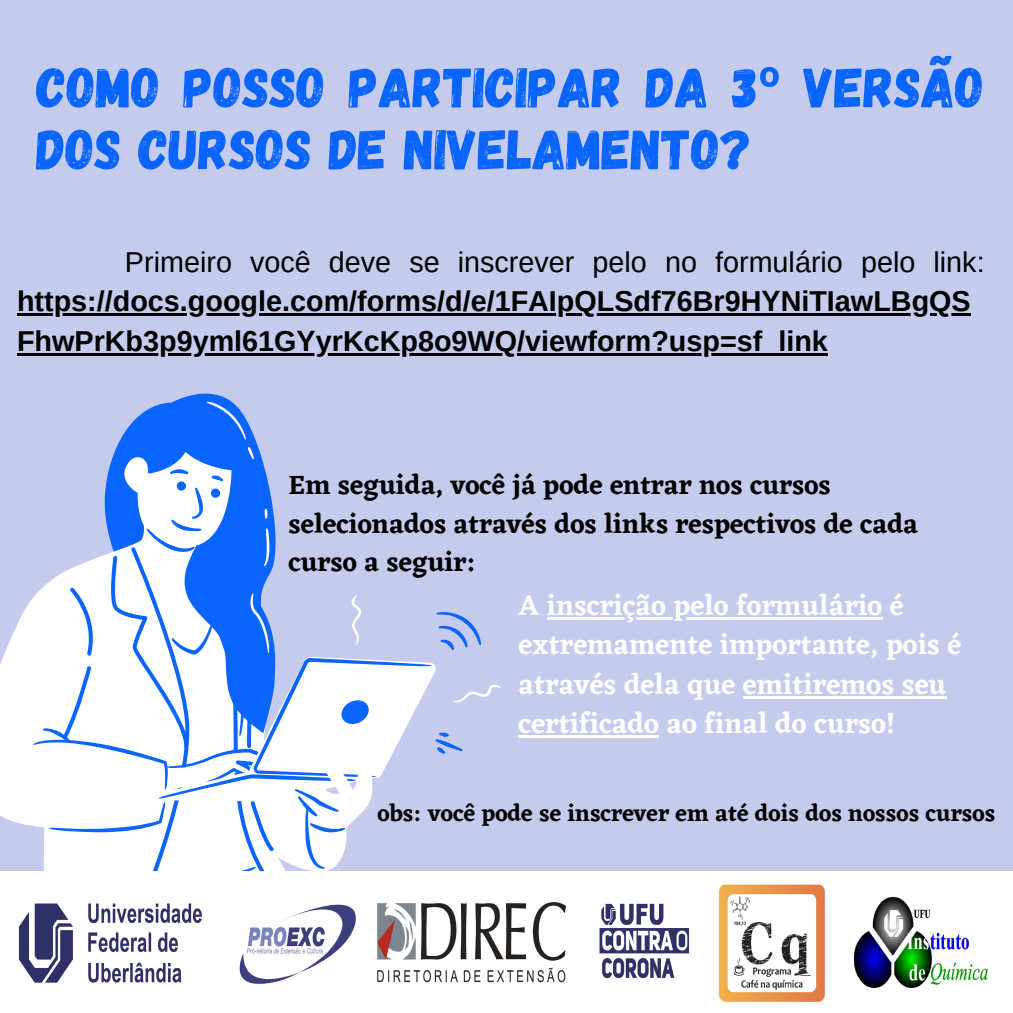
<style>
.page{position:relative;width:1013px;height:1013px;background:#fff}
.page>*{position:absolute;margin:0;border:0;box-sizing:border-box;transform-origin:0 0}
.t1{font:56.25px/61.9px "Gagalin";color:#0a65ff}
.t2{font:700 28.75px/39.4px "Arimo";color:#000}
.t3{font:600 28.75px/39.4px "Eczar";color:#fff}
.t4{font:600 27.5px/38.5px "Eczar";color:#000}
.t5{font:600 23.75px "Eczar";color:#000}
.s1{font-family:"Noto Sans";font-weight:700}
.s2{font-weight:400}
</style>
<div class="page">
<div style="left:0;top:0;width:1012px;height:1012px;background:#c4cbed"></div>
<svg style="left:3px;top:598px;width:498px;height:203px"></svg>
<svg style="left:33px;top:393px;width:399px;height:478px"></svg>
<img style="left:0;top:871px;width:1012px;height:141px">
<hr style="left:17px;top:313px;width:953px;height:3px;background:#000">
<hr style="left:17px;top:353px;width:811px;height:2px;background:#000">
<hr style="left:547px;top:617px;width:335px;height:2px;background:#fff">
<hr style="left:743px;top:695px;width:203px;height:3px;background:#fff">
<hr style="left:518px;top:735px;width:141px;height:2px;background:#fff">
<p class="t1" style="left:37px;top:54px;width:949px">COMO POSSO PARTICIPAR DA 3<span class="s1">º</span> VERSÃO<br>DOS CURSOS DE NIVELAMENTO?</p>
<p class="t2" style="left:17px;top:242px;width:969px;text-indent:108px"><span class="s2">Primeiro você deve se inscrever pelo no formulário pelo link: </span>https://docs.google.com/forms/d/e/1FAIpQLSdf76Br9HYNiTIawLBgQS<br>FhwPrKb3p9yml61GYyrKcKp8o9WQ/viewform?usp=sf_link</p>
<p class="t4" style="left:288px;top:465px;width:631px">Em seguida, você já pode entrar nos cursos selecionados através dos links respectivos de cada curso a seguir:</p>
<p class="t3" style="left:518px;top:585px;width:444px">A inscrição pelo formulário é extremamente importante, pois é através dela que emitiremos seu certificado ao final do curso!</p>
<p class="t5" style="left:377px;top:798px;width:619px">obs: você pode se inscrever em até dois dos nossos cursos</p>
</div>
